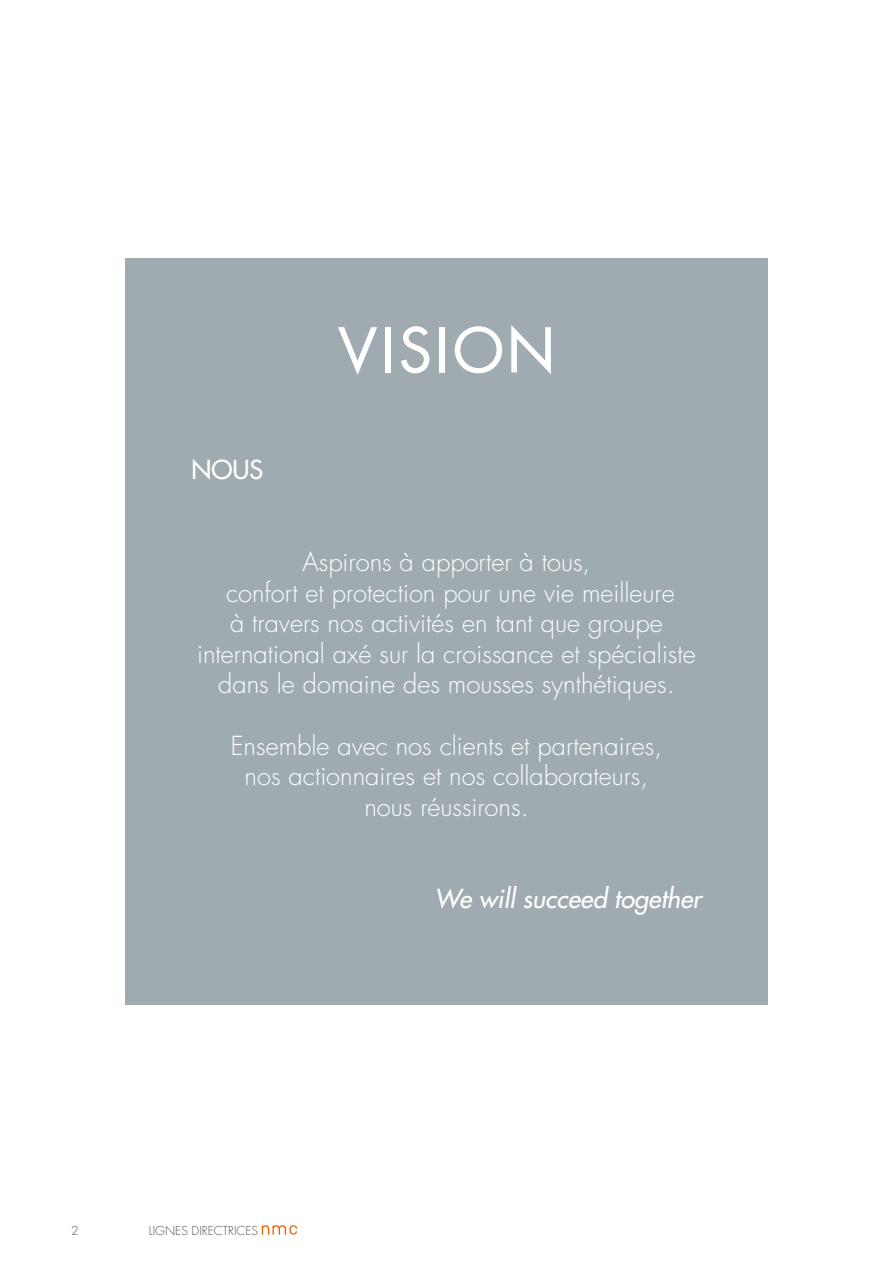
<style>
.page{position:relative;width:893px;height:1263px;background:#fff}
.page>*{position:absolute;margin:0;border:0;box-sizing:border-box;transform-origin:0 0}
.t1{font:500 60px "Futura CE";letter-spacing:.07em;color:#fff}
.t2{font:300 25.5px/30.6px "Futura CE";color:#fff;text-align:center}
.t3{font:italic 25.5px "Futura CE";color:#fff}
.t4{font:500 25.5px "Futura CE";color:#fff}
.t5{font:300 12px "Futura LT";color:#575756}
</style>
<div class="page">
<svg style="left:262px;top:1225px;width:35px;height:9px"></svg>
<div style="left:125px;top:258px;width:642px;height:747px;background:#a0abb1"></div>
<p class="t4" style="left:191px;top:451px;width:73px">NOUS</p>
<h1 class="t1" style="left:338px;top:307px;width:218px">VISION</h1>
<p class="t2" style="left:197px;top:547px;width:500px">Aspirons à apporter à tous,<br>confort et protection pour une vie meilleure<br>à travers nos activités en tant que groupe international axé sur la croissance et spécialiste dans le domaine des mousses synthétiques.</p>
<p class="t2" style="left:231px;top:730px;width:433px">Ensemble avec nos clients et partenaires, nos actionnaires et nos collaborateurs, nous réussirons.</p>
<p class="t5" style="left:71px;top:1224px;width:9px">2</p>
<p class="t5" style="left:149px;top:1223px;width:111px">LIGNES DIRECTRICES</p>
<p class="t3" style="left:434px;top:880px;width:269px">We will succeed together</p>
</div>
